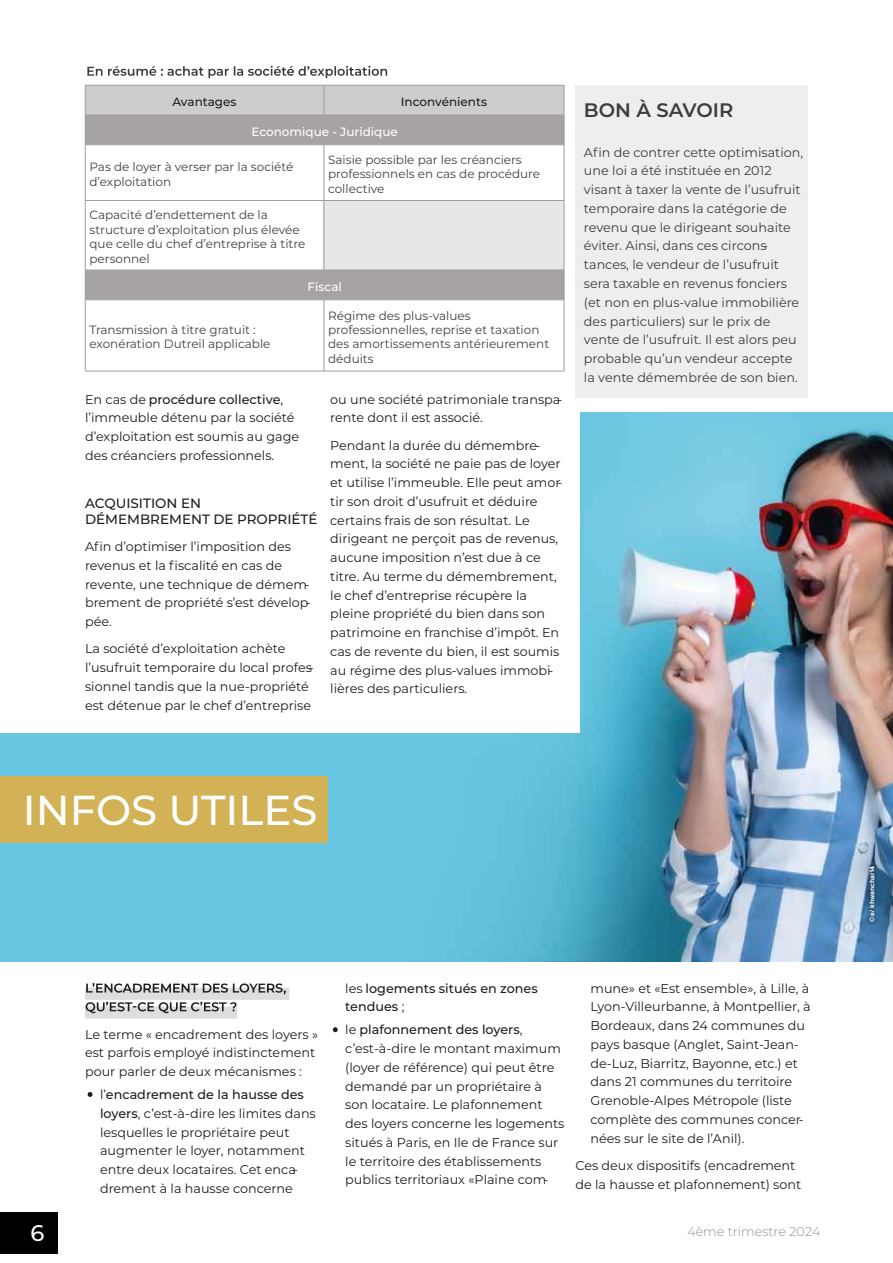
<style>
.page{position:relative;width:893px;height:1263px;background:#fff}
.page>*{position:absolute;margin:0;border:0;box-sizing:border-box;transform-origin:0 0}
.t1{font:500 41.85px "Montserrat";color:#fff}
.t2{font:500 22.5px "Montserrat";color:#fff}
.t3{font:600 19.5px "Montserrat";color:#3c3c3b}
.t4{font:500 13.5px/16.2px "Montserrat";color:#1d1d1b}
.t5{font:12.75px/18.8px "Montserrat";color:#1d1d1b}
.t6{font:12.75px/18.8px "Montserrat";color:#3c3c3b}
.t7{font:500 12.75px/18.8px "Montserrat";color:#1d1d1b}
.t8{font:300 12.75px "Montserrat";color:#938f8f}
.t9{font:12px/14.4px "Montserrat";color:#444040}
.t10{font:500 12px "Montserrat";color:#fff}
.t11{font:500 12px "Montserrat";color:#1d1d1b}
.t12{font:700 6.75px "Arial";color:#fff}
.s1{font-weight:500}
.s2{font-weight:400}
</style>
<div class="page">
<div style="left:0;top:1212px;width:57px;height:42px;background:#000"></div>
<img style="left:0;top:412px;width:893px;height:549px">
<svg style="left:867px;top:864px;width:10px;height:60px"></svg>
<div style="left:86px;top:86px;width:478px;height:29px;background:#cecdce"></div>
<div style="left:86px;top:116px;width:478px;height:28px;background:#a8a3a3"></div>
<svg style="left:86px;top:145px;width:478px;height:226px"></svg>
<div style="left:324px;top:200px;width:240px;height:70px;background:#e8e6e7"></div>
<hr style="left:85px;top:85px;width:239px;height:1px;background:#9d9d9c">
<hr style="left:85px;top:85px;width:1px;height:30px;background:#9d9d9c">
<hr style="left:324px;top:85px;width:240px;height:1px;background:#9d9d9c">
<hr style="left:324px;top:85px;width:1px;height:30px;background:#9d9d9c">
<hr style="left:564px;top:85px;width:1px;height:30px;background:#9d9d9c">
<hr style="left:85px;top:115px;width:239px;height:1px;background:#9d9d9c">
<hr style="left:85px;top:115px;width:1px;height:30px;background:#9d9d9c">
<hr style="left:324px;top:115px;width:240px;height:1px;background:#9d9d9c">
<hr style="left:564px;top:115px;width:1px;height:30px;background:#9d9d9c">
<hr style="left:85px;top:144px;width:239px;height:1px;background:#9d9d9c">
<hr style="left:85px;top:145px;width:1px;height:55px;background:#9d9d9c">
<hr style="left:324px;top:144px;width:240px;height:1px;background:#9d9d9c">
<hr style="left:324px;top:145px;width:1px;height:55px;background:#9d9d9c">
<hr style="left:564px;top:145px;width:1px;height:55px;background:#9d9d9c">
<hr style="left:85px;top:200px;width:239px;height:1px;background:#9d9d9c">
<hr style="left:85px;top:201px;width:1px;height:69px;background:#9d9d9c">
<hr style="left:324px;top:200px;width:240px;height:1px;background:#9d9d9c">
<hr style="left:324px;top:201px;width:1px;height:69px;background:#9d9d9c">
<hr style="left:564px;top:201px;width:1px;height:69px;background:#9d9d9c">
<hr style="left:85px;top:270px;width:239px;height:1px;background:#9d9d9c">
<hr style="left:85px;top:270px;width:1px;height:30px;background:#9d9d9c">
<hr style="left:324px;top:270px;width:240px;height:1px;background:#9d9d9c">
<hr style="left:564px;top:270px;width:1px;height:30px;background:#9d9d9c">
<hr style="left:85px;top:300px;width:239px;height:1px;background:#9d9d9c">
<hr style="left:85px;top:300px;width:1px;height:71px;background:#9d9d9c">
<hr style="left:324px;top:300px;width:240px;height:1px;background:#9d9d9c">
<hr style="left:324px;top:300px;width:1px;height:71px;background:#9d9d9c">
<hr style="left:564px;top:300px;width:1px;height:71px;background:#9d9d9c">
<hr style="left:85px;top:371px;width:239px;height:1px;background:#9d9d9c">
<hr style="left:324px;top:371px;width:240px;height:1px;background:#9d9d9c">
<div style="left:575px;top:85px;width:233px;height:313px;background:#eeeeef"></div>
<div style="left:0;top:408px;width:579px;height:324px;background:#fff"></div>
<svg style="left:87px;top:66px;width:300px;height:12px"></svg>
<div style="left:85px;top:988px;width:205px;height:12px;background:#dedede"></div>
<div style="left:85px;top:1006px;width:152px;height:12px;background:#dedede"></div>
<svg style="left:86px;top:983px;width:200px;height:11px"></svg>
<svg style="left:86px;top:1002px;width:150px;height:11px"></svg>
<svg style="left:88px;top:1092px;width:5px;height:5px"></svg>
<svg style="left:333px;top:1027px;width:5px;height:5px"></svg>
<div style="left:0;top:776px;width:328px;height:67px;background:#d3b155"></div>
<p class="t11" style="left:172px;top:93px;width:66px">Avantages</p>
<p class="t11" style="left:401px;top:93px;width:88px">Inconvénients</p>
<p class="t10" style="left:251px;top:123px;width:148px">Economique - Juridique</p>
<p class="t9" style="left:89px;top:159px;width:205px">Pas de loyer à verser par la société d’exploitation</p>
<p class="t9" style="left:328px;top:152px;width:213px">Saisie possible par les créanciers professionnels en cas de procédure collective</p>
<p class="t9" style="left:89px;top:208px;width:217px">Capacité d’endettement de la structure d’exploitation plus élevée que celle du chef d’entreprise à titre personnel</p>
<p class="t10" style="left:307px;top:278px;width:36px">Fiscal</p>
<p class="t9" style="left:89px;top:322px;width:182px">Transmission à titre gratuit : exonération Dutreil applicable</p>
<p class="t9" style="left:328px;top:308px;width:223px">Régime des plus-values professionnelles, reprise et taxation des amortissements antérieurement déduits</p>
<p class="t5" style="left:85px;top:389px;width:216px">En cas de <span class="s1">procédure collective</span>, l’immeuble détenu par la société d’exploitation est soumis au gage des créanciers professionnels.</p>
<p class="t4" style="left:85px;top:494px;width:234px">ACQUISITION EN<br>DÉMEMBREMENT DE PROPRIÉTÉ</p>
<p class="t5" style="left:85px;top:537px;width:227px">Afin d’optimiser l’imposition des revenus et la fiscalité en cas de revente, une technique de démem&shy;brement de propriété s’est dévelop&shy;pée.</p>
<p class="t5" style="left:85px;top:639px;width:230px">La société d’exploitation achète l’usufruit temporaire du local profes&shy;sionnel tandis que la nue-propriété est détenue par le chef d’entreprise</p>
<p class="t5" style="left:330px;top:389px;width:234px">ou une société patrimoniale transpa&shy;rente dont il est associé.</p>
<p class="t5" style="left:330px;top:435px;width:234px">Pendant la durée du démembre&shy;ment, la société ne paie pas de loyer et utilise l’immeuble. Elle peut amor&shy;tir son droit d’usufruit et déduire certains frais de son résultat. Le dirigeant ne perçoit pas de revenus, aucune imposition n’est due à ce titre. Au terme du démembrement, le chef d’entreprise récupère la pleine propriété du bien dans son patrimoine en franchise d’impôt. En cas de revente du bien, il est soumis au régime des plus-values immobi&shy;lières des particuliers.</p>
<h3 class="t3" style="left:584px;top:96px;width:151px">BON À SAVOIR</h3>
<p class="t6" style="left:584px;top:142px;width:221px">Afin de contrer cette optimisation, une loi a été instituée en 2012 visant à taxer la vente de l’usufruit temporaire dans la catégorie de revenu que le dirigeant souhaite éviter. Ainsi, dans ces circons&shy;tances, le vendeur de l’usufruit sera taxable en revenus fonciers (et non en plus-value immobilière des particuliers) sur le prix de vente de l’usufruit. Il est alors peu probable qu’un vendeur accepte la vente démembrée de son bien.</p>
<h1 class="t1" style="left:23px;top:781px;width:296px">INFOS UTILES</h1>
<p class="t5" style="left:85px;top:1024px;width:235px">Le terme « encadrement des loyers » est parfois employé indistinctement pour parler de deux mécanismes :</p>
<p class="t5" style="left:100px;top:1085px;width:217px">l’<span class="s1">encadrement de la hausse des loyers</span>, c’est-à-dire les limites dans lesquelles le propriétaire peut augmenter le loyer, notamment entre deux locataires. Cet enca&shy;drement à la hausse concerne</p>
<p class="t7" style="left:345px;top:978px;width:194px"><span class="s2">les</span> logements situés en zones tendues <span class="s2">;</span></p>
<p class="t5" style="left:345px;top:1020px;width:221px">le <span class="s1">plafonnement des loyers</span>, c’est-à-dire le montant maximum (loyer de référence) qui peut être demandé par un propriétaire à son locataire. Le plafonnement des loyers concerne les logements situés à Paris, en Ile de France sur le territoire des établissements publics territoriaux «Plaine com-</p>
<p class="t5" style="left:590px;top:978px;width:222px">mune» et «Est ensemble», à Lille, à<br>Lyon-Villeurbanne, à Montpellier, à<br>Bordeaux, dans 24 communes du pays basque (Anglet, Saint-Jean&shy;de-Luz, Biarritz, Bayonne, etc.) et dans 21 communes du territoire<br>Grenoble-Alpes Métropole (liste complète des communes concer&shy;nées sur le site de l’Anil).</p>
<p class="t5" style="left:575px;top:1155px;width:227px">Ces deux dispositifs (encadrement de la hausse et plafonnement) sont</p>
<h2 class="t2" style="left:31px;top:1217px;width:15px">6</h2>
<p class="t8" style="left:687px;top:1222px;width:135px">4ème trimestre 2024</p>
<p class="t12" style="left:867px;top:922px;width:58px;rotate:-90deg">© e/ khwanchai14</p>
</div>
